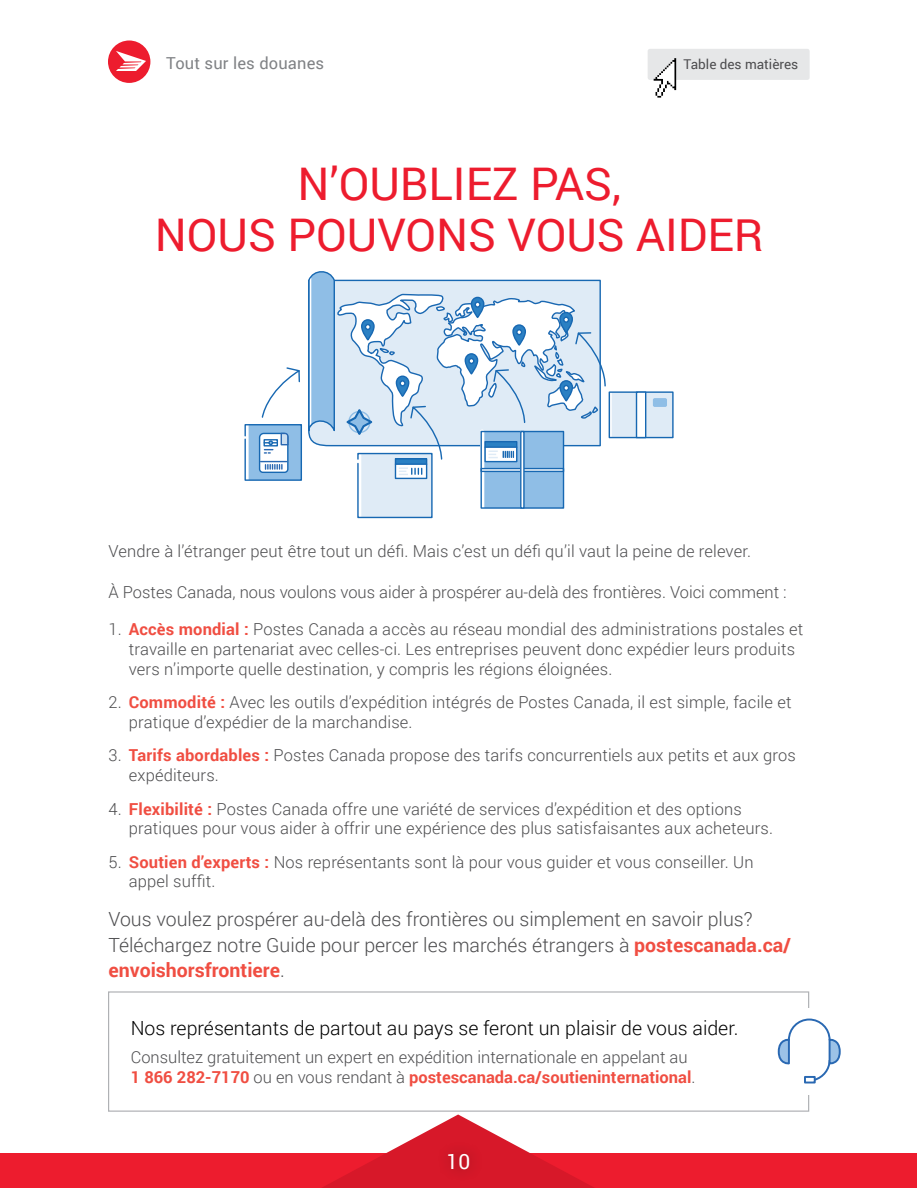
<style>
.page{position:relative;width:918px;height:1188px;background:#fff}
.page>*{position:absolute;margin:0;border:0;box-sizing:border-box;transform-origin:0 0}
.Heading_1_no_TOC{font:45px/51px "Roboto";color:#ed1c2e;text-align:center}
.t1{font:21px "Roboto";color:#fff}
.Body_text{font:300 19.5px/25.5px "Roboto";color:#4d4d4f}
.Button_text_e{font:300 19.5px "Roboto";color:#000}
.Numbered_List_1{font:300 16.5px/19.8px "Roboto";letter-spacing:.01em;color:#4d4d4f}
.Body_text-2{font:300 16.5px "Roboto";color:#4d4d4f}
.t2{font:16.5px "Roboto";letter-spacing:.01em;color:#808285}
.Body_text-3{font:13.5px "Roboto";color:#4d4d4f}
.s1{font-weight:700;color:#f04e42}
</style>
<div class="page">
<div style="left:108px;top:40px;width:42px;height:43px;background:#ed1c2e;border-radius:50%"></div>
<svg style="left:116px;top:51px;width:30px;height:20px"></svg>
<div style="left:648px;top:49px;width:162px;height:31px;background:#e6e7e8;border-radius:2px"></div>
<svg style="left:654px;top:58px;width:22px;height:40px"></svg>
<div style="left:609px;top:392px;width:64px;height:46px;background:#dfebf6"></div>
<div style="left:653px;top:398px;width:14px;height:9px;background:#8fbee6;border-radius:2px"></div>
<hr style="left:610px;top:392px;width:2px;height:46px;background:#fff">
<div style="left:609px;top:391px;width:65px;height:47px;border:1px solid #1768b2"></div>
<div style="left:637px;top:392px;width:9px;height:46px;background:#fff"></div>
<div style="left:636px;top:391px;width:10px;height:47px;border:1px solid #1768b2"></div>
<svg style="left:244px;top:271px;width:362px;height:248px"></svg>
<div style="left:108px;top:991px;width:701px;height:121px;border:1px solid #afb1b4"></div>
<div style="left:773px;top:1008px;width:72px;height:86px;background:#fff"></div>
<svg style="left:777px;top:1018px;width:64px;height:63px"></svg>
<div style="left:804px;top:1076px;width:12px;height:7px;border:2px solid #2968b2"></div>
<div style="left:0;top:1153px;width:917px;height:35px;background:#ed1c2e"></div>
<svg style="left:322px;top:1114px;width:272px;height:74px"></svg>
<div style="left:436px;top:1140px;width:47px;height:43px;background:#d41728"></div>
<p class="t2" style="left:166px;top:52px;width:160px">Tout sur les douanes</p>
<p class="Body_text-3" style="left:683px;top:55px;width:116px">Table des matières</p>
<h1 class="Heading_1_no_TOC" style="left:155px;top:157px;width:610px">N’OUBLIEZ PAS,<br>NOUS POUVONS VOUS AIDER</h1>
<p class="Body_text-2" style="left:109px;top:540px;width:644px">Vendre à l’étranger peut être tout un défi. Mais c’est un défi qu’il vaut la peine de relever.</p>
<p class="Body_text-2" style="left:109px;top:580px;width:680px">À Postes Canada, nous voulons vous aider à prospérer au-delà des frontières. Voici comment :</p>
<p class="Numbered_List_1" style="left:129px;top:619px;width:676px;text-indent:-20px">1. <span class="s1">Accès mondial :</span> Postes Canada a accès au réseau mondial des administrations postales et travaille en partenariat avec celles-ci. Les entreprises peuvent donc expédier leurs produits vers n’importe quelle destination, y compris les régions éloignées.</p>
<p class="Numbered_List_1" style="left:129px;top:692px;width:664px;text-indent:-20px">2. <span class="s1">Commodité :</span> Avec les outils d’expédition intégrés de Postes Canada, il est simple, facile et pratique d’expédier de la marchandise.</p>
<p class="Numbered_List_1" style="left:129px;top:745px;width:669px;text-indent:-20px">3. <span class="s1">Tarifs abordables :</span> Postes Canada propose des tarifs concurrentiels aux petits et aux gros expéditeurs.</p>
<p class="Numbered_List_1" style="left:129px;top:798px;width:646px;text-indent:-20px">4. <span class="s1">Flexibilité :</span> Postes Canada offre une variété de services d’expédition et des options pratiques pour vous aider à offrir une expérience des plus satisfaisantes aux acheteurs.</p>
<p class="Numbered_List_1" style="left:129px;top:851px;width:626px;text-indent:-20px">5. <span class="s1">Soutien d’experts :</span> Nos représentants sont là pour vous guider et vous conseiller. Un appel suffit.</p>
<p class="Body_text" style="left:109px;top:906px;width:684px">Vous voulez prospérer au-delà des frontières ou simplement en savoir plus?<br>Téléchargez notre Guide pour percer les marchés étrangers à <span class="s1">postescanada.ca/ envoishorsfrontiere</span>.</p>
<h2 class="Button_text_e" style="left:131px;top:1014px;width:609px">Nos représentants de partout au pays se feront un plaisir de vous aider.</h2>
<p class="Numbered_List_1" style="left:131px;top:1047px;width:566px">Consultez gratuitement un expert en expédition internationale en appelant au<br><span class="s1">1 866 282-7170</span> ou en vous rendant à <span class="s1">postescanada.ca/soutieninternational</span>.</p>
<p class="t1" style="left:447px;top:1147px;width:25px">10</p>
</div>
